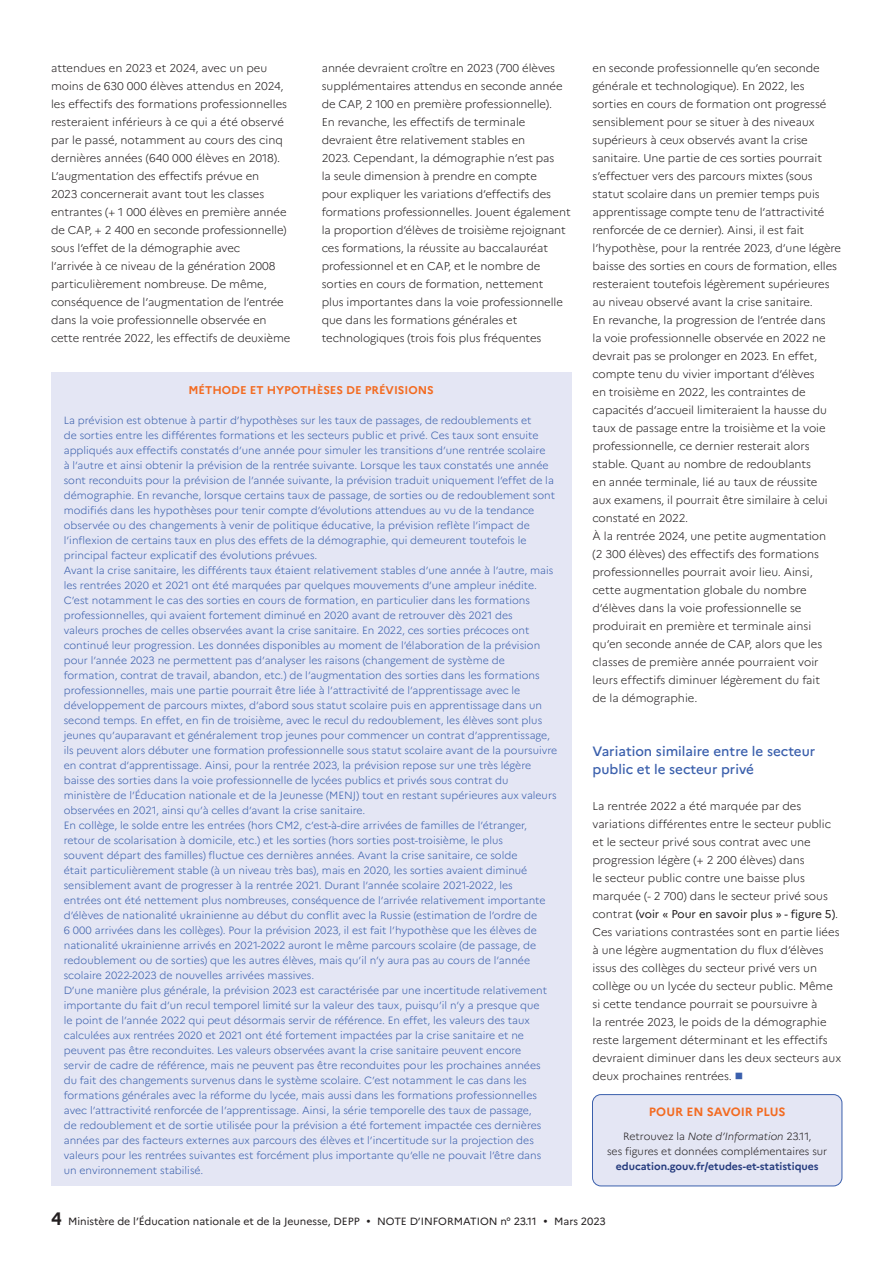
<style>
.page{position:relative;width:893px;height:1263px;background:#fff}
.page>*{position:absolute;margin:0;border:0;box-sizing:border-box;transform-origin:0 0}
.t1{font:500 13.5px/18px "Marianne";color:#3a5fac}
.t2{font:700 12px "Marianne";color:#f36b21}
.t3{font:300 11.25px/18px "Marianne";letter-spacing:-.005em;color:#231f20}
.t4{font:700 11.25px "Marianne";color:#f36b21}
.t5{font:300 10.5px/15px "Marianne";color:#3a5fac}
.t6{font:10.5px "Marianne";color:#231f20}
.t7{font:300 10.5px/15px "Marianne";color:#231f20;text-align:center}
.t8{font:700 10.5px "Marianne";color:#253b7d}
.s1{font-weight:400}
.s2{font-style:italic}
.s3{font-weight:700;font-size:18px}
</style>
<div class="page">
<div style="left:51px;top:372px;width:520px;height:814px;background:#e4e6f4"></div>
<div style="left:592px;top:1095px;width:250px;height:91px;background:#e4e6f4;border-radius:9px"></div>
<div style="left:592px;top:1094px;width:250px;height:92px;border:1px solid #3a5fac;border-radius:9px"></div>
<p class="t3" style="left:51px;top:60px;width:241px">attendues en 2023 et 2024, avec un peu moins de 630 000 élèves attendus en 2024, les effectifs des formations professionnelles resteraient inférieurs à ce qui a été observé par le passé, notamment au cours des cinq dernières années (640 000 élèves en 2018).<br>L’augmentation des effectifs prévue en<br>2023 concernerait avant tout les classes entrantes (+ 1 000 élèves en première année de CAP, + 2 400 en seconde professionnelle) sous l’effet de la démographie avec<br>l’arrivée à ce niveau de la génération 2008 particulièrement nombreuse. De même, conséquence de l’augmentation de l’entrée dans la voie professionnelle observée en cette rentrée 2022, les effectifs de deuxième</p>
<p class="t3" style="left:322px;top:60px;width:250px">année devraient croître en 2023 (700 élèves supplémentaires attendus en seconde année de CAP, 2 100 en première professionnelle).<br>En revanche, les effectifs de terminale devraient être relativement stables en<br>2023. Cependant, la démographie n’est pas<br>la seule dimension à prendre en compte<br>pour expliquer les variations d’effectifs des formations professionnelles. Jouent également la proportion d’élèves de troisième rejoignant ces formations, la réussite au baccalauréat professionnel et en CAP, et le nombre de sorties en cours de formation, nettement<br>plus importantes dans la voie professionnelle que dans les formations générales et technologiques (trois fois plus fréquentes</p>
<p class="t3" style="left:592px;top:60px;width:250px">en seconde professionnelle qu’en seconde générale et technologique). En 2022, les sorties en cours de formation ont progressé sensiblement pour se situer à des niveaux supérieurs à ceux observés avant la crise sanitaire. Une partie de ces sorties pourrait s’effectuer vers des parcours mixtes (sous statut scolaire dans un premier temps puis apprentissage compte tenu de l’attractivité renforcée de ce dernier). Ainsi, il est fait l’hypothèse, pour la rentrée 2023, d’une légère baisse des sorties en cours de formation, elles resteraient toutefois légèrement supérieures au niveau observé avant la crise sanitaire.<br>En revanche, la progression de l’entrée dans<br>la voie professionnelle observée en 2022 ne devrait pas se prolonger en 2023. En effet, compte tenu du vivier important d’élèves<br>en troisième en 2022, les contraintes de capacités d’accueil limiteraient la hausse du taux de passage entre la troisième et la voie professionnelle, ce dernier resterait alors stable. Quant au nombre de redoublants<br>en année terminale, lié au taux de réussite<br>aux examens, il pourrait être similaire à celui constaté en 2022.<br>À la rentrée 2024, une petite augmentation<br>(2 300 élèves) des effectifs des formations professionnelles pourrait avoir lieu. Ainsi, cette augmentation globale du nombre d’élèves dans la voie professionnelle se produirait en première et terminale ainsi qu’en seconde année de CAP, alors que les classes de première année pourraient voir leurs effectifs diminuer légèrement du fait<br>de la démographie.</p>
<p class="t4" style="left:188px;top:385px;width:247px">MÉTHODE ET HYPOTHÈSES DE PRÉVISIONS</p>
<p class="t5" style="left:64px;top:414px;width:495px">La prévision est obtenue à partir d’hypothèses sur les taux de passages, de redoublements et<br>de sorties entre les différentes formations et les secteurs public et privé. Ces taux sont ensuite appliqués aux effectifs constatés d’une année pour simuler les transitions d’une rentrée scolaire<br>à l’autre et ainsi obtenir la prévision de la rentrée suivante. Lorsque les taux constatés une année sont reconduits pour la prévision de l’année suivante, la prévision traduit uniquement l’effet de la démographie. En revanche, lorsque certains taux de passage, de sorties ou de redoublement sont modifiés dans les hypothèses pour tenir compte d’évolutions attendues au vu de la tendance observée ou des changements à venir de politique éducative, la prévision reflète l’impact de l’inflexion de certains taux en plus des effets de la démographie, qui demeurent toutefois le principal facteur explicatif des évolutions prévues.<br>Avant la crise sanitaire, les différents taux étaient relativement stables d’une année à l’autre, mais les rentrées 2020 et 2021 ont été marquées par quelques mouvements d’une ampleur inédite.<br>C’est notamment le cas des sorties en cours de formation, en particulier dans les formations professionnelles, qui avaient fortement diminué en 2020 avant de retrouver dès 2021 des<br>valeurs proches de celles observées avant la crise sanitaire. En 2022, ces sorties précoces ont continué leur progression. Les données disponibles au moment de l’élaboration de la prévision pour l’année 2023 ne permettent pas d’analyser les raisons (changement de système de formation, contrat de travail, abandon, etc.) de l’augmentation des sorties dans les formations professionnelles, mais une partie pourrait être liée à l’attractivité de l’apprentissage avec le développement de parcours mixtes, d’abord sous statut scolaire puis en apprentissage dans un second temps. En effet, en fin de troisième, avec le recul du redoublement, les élèves sont plus jeunes qu’auparavant et généralement trop jeunes pour commencer un contrat d’apprentissage, ils peuvent alors débuter une formation professionnelle sous statut scolaire avant de la poursuivre en contrat d’apprentissage. Ainsi, pour la rentrée 2023, la prévision repose sur une très légère baisse des sorties dans la voie professionnelle de lycées publics et privés sous contrat du ministère de l’Éducation nationale et de la Jeunesse (MENJ) tout en restant supérieures aux valeurs observées en 2021, ainsi qu’à celles d’avant la crise sanitaire.<br>En collège, le solde entre les entrées (hors CM2, c’est-à-dire arrivées de familles de l’étranger, retour de scolarisation à domicile, etc.) et les sorties (hors sorties post-troisième, le plus<br>souvent départ des familles) fluctue ces dernières années. Avant la crise sanitaire, ce solde<br>était particulièrement stable (à un niveau très bas), mais en 2020, les sorties avaient diminué sensiblement avant de progresser à la rentrée 2021. Durant l’année scolaire 2021-2022, les<br>entrées ont été nettement plus nombreuses, conséquence de l’arrivée relativement importante d’élèves de nationalité ukrainienne au début du conflit avec la Russie (estimation de l’ordre de<br>6 000 arrivées dans les collèges). Pour la prévision 2023, il est fait l’hypothèse que les élèves de nationalité ukrainienne arrivés en 2021-2022 auront le même parcours scolaire (de passage, de redoublement ou de sorties) que les autres élèves, mais qu’il n’y aura pas au cours de l’année scolaire 2022-2023 de nouvelles arrivées massives.<br>D’une manière plus générale, la prévision 2023 est caractérisée par une incertitude relativement importante du fait d’un recul temporel limité sur la valeur des taux, puisqu’il n’y a presque que<br>le point de l’année 2022 qui peut désormais servir de référence. En effet, les valeurs des taux calculées aux rentrées 2020 et 2021 ont été fortement impactées par la crise sanitaire et ne peuvent pas être reconduites. Les valeurs observées avant la crise sanitaire peuvent encore<br>servir de cadre de référence, mais ne peuvent pas être reconduites pour les prochaines années<br>du fait des changements survenus dans le système scolaire. C’est notamment le cas dans les formations générales avec la réforme du lycée, mais aussi dans les formations professionnelles avec l’attractivité renforcée de l’apprentissage. Ainsi, la série temporelle des taux de passage,<br>de redoublement et de sortie utilisée pour la prévision a été fortement impactée ces dernières années par des facteurs externes aux parcours des élèves et l’incertitude sur la projection des valeurs pour les rentrées suivantes est forcément plus importante qu’elle ne pouvait l’être dans<br>un environnement stabilisé.</p>
<p class="t1" style="left:592px;top:744px;width:224px">Variation similaire entre le secteur public et le secteur privé</p>
<p class="t3" style="left:592px;top:798px;width:250px">La rentrée 2022 a été marquée par des variations différentes entre le secteur public et le secteur privé sous contrat avec une progression légère (+ 2 200 élèves) dans<br>le secteur public contre une baisse plus marquée (- 2 700) dans le secteur privé sous contrat <span class="s1">(voir « Pour en savoir plus » - figure 5)</span>.<br>Ces variations contrastées sont en partie liées à une légère augmentation du flux d’élèves issus des collèges du secteur privé vers un collège ou un lycée du secteur public. Même si cette tendance pourrait se poursuivre à<br>la rentrée 2023, le poids de la démographie reste largement déterminant et les effectifs devraient diminuer dans les deux secteurs aux deux prochaines rentrées.</p>
<p class="t2" style="left:649px;top:1107px;width:138px">POUR EN SAVOIR PLUS</p>
<p class="t7" style="left:607px;top:1129px;width:222px">Retrouvez la <span class="s2">Note d’Information</span> 23.11,<br>ses figures et données complémentaires sur</p>
<p class="t8" style="left:616px;top:1162px;width:204px">education.gouv.fr/etudes-et-statistiques</p>
<p class="t6" style="left:51px;top:1217px;width:310px"><span class="s3">4</span> Ministère de l’Éducation nationale et de la Jeunesse, DEPP</p>
<p class="t6" style="left:377px;top:1217px;width:161px">NOTE D’INFORMATION n° 23.11</p>
<p class="t6" style="left:554px;top:1217px;width:53px">Mars 2023</p>
</div>
